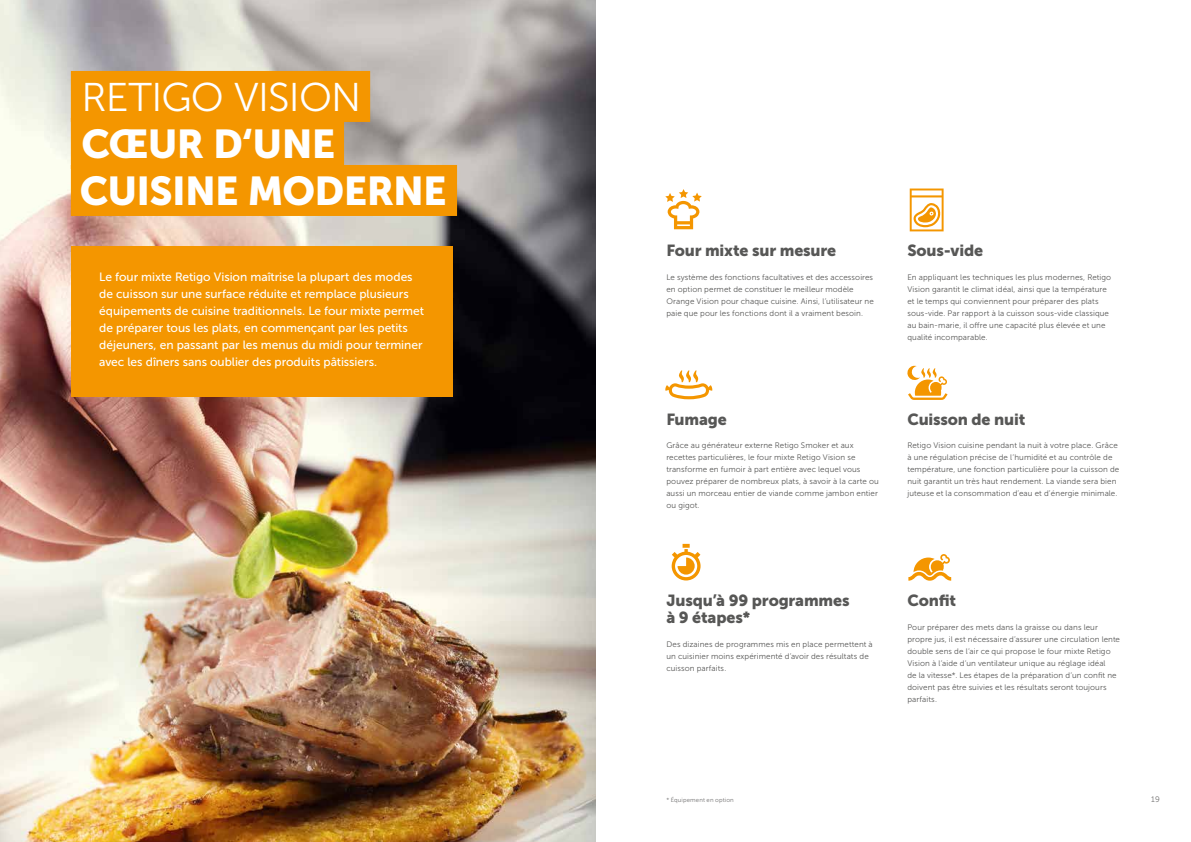
<style>
.page{position:relative;width:1191px;height:842px;background:#fff}
.page>*{position:absolute;margin:0;border:0;box-sizing:border-box;transform-origin:0 0}
.t1{font:40px/47px "Museo Sans 900";letter-spacing:-.02em;color:#fff}
.t2{font:40px "Museo Sans 300";letter-spacing:-.02em;color:#fff}
.t3{font:16px/17px "Museo Sans 900";letter-spacing:-.01em;color:#575756}
.t4{font:12px/17px "Museo Sans 500";letter-spacing:-.005em;color:#fff}
.t5{font:8px/12px "Museo Sans 300";letter-spacing:.01em;color:#575756}
.t6{font:8px "Museo Sans 300";color:#706f6f}
.t7{font:6px "Museo Sans 300";letter-spacing:.02em;color:#706f6f}
</style>
<div class="page">
<img style="left:0;top:0;width:595px;height:842px">
<div style="left:71px;top:247px;width:381px;height:150px;background:#f49600"></div>
<svg style="left:907px;top:366px;width:40px;height:34px"></svg>
<svg style="left:671px;top:544px;width:29px;height:36px"></svg>
<svg style="left:908px;top:554px;width:43px;height:27px"></svg>
<svg style="left:665px;top:370px;width:47px;height:29px"></svg>
<svg style="left:909px;top:189px;width:34px;height:42px"></svg>
<svg style="left:665px;top:189px;width:37px;height:40px"></svg>
<div style="left:71px;top:71px;width:299px;height:51px;background:#f49600"></div>
<div style="left:71px;top:118px;width:273px;height:51px;background:#f49600"></div>
<div style="left:71px;top:165px;width:386px;height:51px;background:#f49600"></div>
<h1 class="t2" style="left:81px;top:76px;width:281px">RETIGO VISION</h1>
<h1 class="t1" style="left:80px;top:121px;width:368px">CŒUR D‘UNE<br>CUISINE MODERNE</h1>
<p class="t4" style="left:99px;top:268px;width:326px">Le four mixte Retigo Vision maîtrise la plupart des modes de cuisson sur une surface réduite et remplace plusieurs équipements de cuisine traditionnels. Le four mixte permet de préparer tous les plats, en commençant par les petits déjeuners, en passant par les menus du midi pour terminer avec les dîners sans oublier des produits pâtissiers.</p>
<h2 class="t3" style="left:666px;top:242px;width:171px">Four mixte sur mesure</h2>
<p class="t5" style="left:666px;top:271px;width:209px">Le système des fonctions facultatives et des accessoires en option permet de constituer le meilleur modèle Orange Vision pour chaque cuisine. Ainsi, l’utilisateur ne paie que pour les fonctions dont il a vraiment besoin.</p>
<h2 class="t3" style="left:907px;top:242px;width:77px">Sous-vide</h2>
<p class="t5" style="left:907px;top:271px;width:205px">En appliquant les techniques les plus modernes, Retigo Vision garantit le climat idéal, ainsi que la température et le temps qui conviennent pour préparer des plats sous-vide. Par rapport à la cuisson sous-vide classique au bain-marie, il offre une capacité plus élevée et une qualité incomparable.</p>
<h2 class="t3" style="left:666px;top:411px;width:62px">Fumage</h2>
<p class="t5" style="left:666px;top:440px;width:214px">Grâce au générateur externe Retigo Smoker et aux recettes particulières, le four mixte Retigo Vision se transforme en fumoir à part entière avec lequel vous pouvez préparer de nombreux plats, à savoir à la carte ou aussi un morceau entier de viande comme jambon entier ou gigot.</p>
<h2 class="t3" style="left:907px;top:411px;width:119px">Cuisson de nuit</h2>
<p class="t5" style="left:907px;top:440px;width:213px">Retigo Vision cuisine pendant la nuit à votre place. Grâce à une régulation précise de l‘humidité et au contrôle de température, une fonction particulière pour la cuisson de nuit garantit un très haut rendement. La viande sera bien juteuse et la consommation d’eau et d’énergie minimale.</p>
<h2 class="t3" style="left:666px;top:592px;width:185px">Jusqu’à 99 programmes à 9 étapes*</h2>
<p class="t5" style="left:666px;top:638px;width:208px">Des dizaines de programmes mis en place permettent à un cuisinier moins expérimenté d’avoir des résultats de cuisson parfaits.</p>
<h2 class="t3" style="left:907px;top:592px;width:50px">Confit</h2>
<p class="t5" style="left:907px;top:621px;width:214px">Pour préparer des mets dans la graisse ou dans leur propre jus, il est nécessaire d’assurer une circulation lente double sens de l‘air ce qui propose le four mixte Retigo Vision à l‘aide d‘un ventilateur unique au réglage idéal<br>de la vitesse*. Les étapes de la préparation d‘un confit ne doivent pas être suivies et les résultats seront toujours parfaits.</p>
<p class="t7" style="left:666px;top:796px;width:69px">* Équipement en option</p>
<p class="t6" style="left:1151px;top:795px;width:10px">19</p>
</div>
